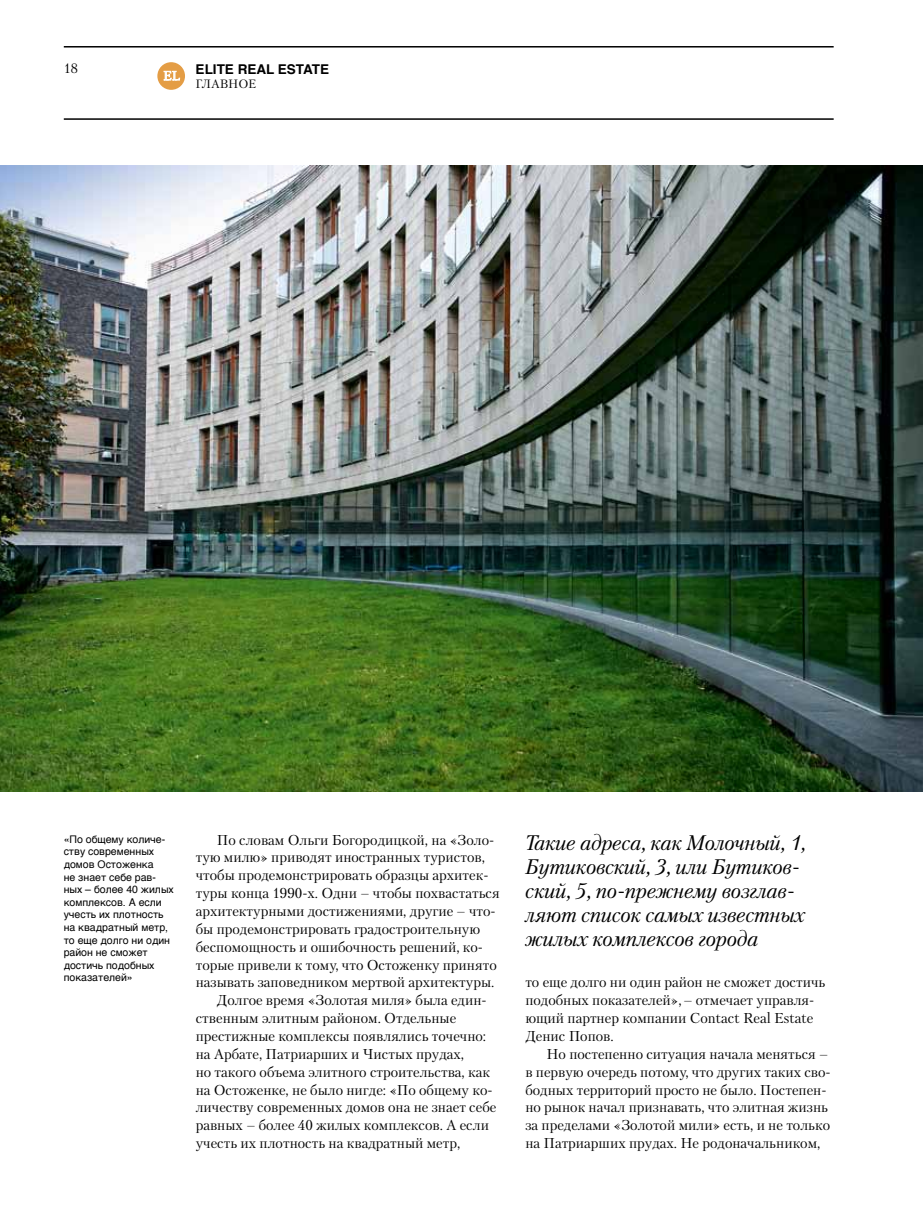
<style>
.page{position:relative;width:923px;height:1212px;background:#fff}
.page>*{position:absolute;margin:0;border:0;box-sizing:border-box;transform-origin:0 0}
.t1{font:italic 21px/24px "Petersburg TF";letter-spacing:-.01em;color:#000}
.t2{font:14.25px/17.9px "Petersburg TF";color:#000}
.t3{font:700 13.5px "Helvetica TF";color:#000}
.t4{font:13.5px "Petersburg TF";color:#000}
.t5{font:12.6px "Petersburg TF";color:#fff}
.t6{font:12px "Petersburg TF";color:#000}
.t7{font:10.5px/12.6px "Helvetica TF";color:#000}
</style>
<div class="page">
<hr style="left:64px;top:118px;width:769px;height:2px;background:#000">
<hr style="left:64px;top:46px;width:769px;height:2px;background:#000">
<div style="left:157px;top:62px;width:28px;height:28px;background:#e49d45;border-radius:50%"></div>
<svg style="left:164px;top:71px;width:16px;height:9px"></svg>
<img style="left:0;top:166px;width:923px;height:625px">
<p class="t4" style="left:64px;top:60px;width:16px">18</p>
<p class="t3" style="left:196px;top:58px;width:135px">ELITE REAL ESTATE</p>
<p class="t6" style="left:196px;top:77px;width:62px">Главное</p>
<p class="t5" style="left:163px;top:68px;width:18px">EL</p>
<p class="t7" style="left:64px;top:833px;width:112px">«По общему количе&shy;ству современных домов Остоженка<br>не знает себе рав&shy;ных – более 40 жилых комплексов. А если учесть их плотность на квадратный метр, то еще долго ни один район не сможет достичь подобных показателей»</p>
<p class="t2" style="left:217px;top:830px;width:279px">По словам Ольги Богородицкой, на «Золо‑</p>
<p class="t2" style="left:196px;top:848px;width:291px">тую милю» приводят иностранных туристов,</p>
<p class="t2" style="left:196px;top:866px;width:294px">чтобы продемонстрировать образцы архитек‑</p>
<p class="t2" style="left:196px;top:884px;width:305px">туры конца 1990‑х. Одни – чтобы похвастаться</p>
<p class="t2" style="left:196px;top:902px;width:301px">архитектурными достижениями, другие – что‑</p>
<p class="t2" style="left:196px;top:920px;width:286px">бы продемонстрировать градостроительную</p>
<p class="t2" style="left:196px;top:937px;width:289px">беспомощность и ошибочность решений, ко‑</p>
<p class="t2" style="left:196px;top:955px;width:303px">торые привели к тому, что Остоженку принято</p>
<p class="t2" style="left:196px;top:973px;width:300px">называть заповедником мертвой архитектуры.</p>
<p class="t2" style="left:217px;top:991px;width:271px">Долгое время «Золотая миля» была един‑</p>
<p class="t2" style="left:196px;top:1009px;width:262px">ственным элитным районом. Отдельные</p>
<p class="t2" style="left:196px;top:1027px;width:292px">престижные комплексы появлялись точечно:</p>
<p class="t2" style="left:196px;top:1045px;width:270px">на Арбате, Патриарших и Чистых прудах,</p>
<p class="t2" style="left:196px;top:1062px;width:296px">но такого объема элитного строительства, как</p>
<p class="t2" style="left:196px;top:1080px;width:298px">на Остоженке, не было нигде: «По общему ко‑</p>
<p class="t2" style="left:196px;top:1098px;width:302px">личеству современных домов она не знает себе</p>
<p class="t2" style="left:196px;top:1116px;width:295px">равных – более 40 жилых комплексов. А если</p>
<p class="t2" style="left:196px;top:1134px;width:266px">учесть их плотность на квадратный метр,</p>
<h1 class="t1" style="left:525px;top:829px;width:282px">Такие адреса, как Молочный, 1,<br>Бутиковский, 3, или Бутиков&shy;ский, 5, по-прежнему возглав&shy;ляют список самых известных жилых комплексов города</h1>
<p class="t2" style="left:525px;top:973px;width:301px">то еще долго ни один район не сможет достичь подобных показателей»,– отмечает управля‑ ющий партнер компании Contact Real Estate Денис Попов.</p>
<p class="t2" style="left:525px;top:1045px;width:307px;text-indent:21px">Но постепенно ситуация начала меняться – в первую очередь потому, что других таких сво‑ бодных территорий просто не было. Постепен‑ но рынок начал признавать, что элитная жизнь за пределами «Золотой мили» есть, и не только на Патриарших прудах. Не родоначальником,</p>
</div>
